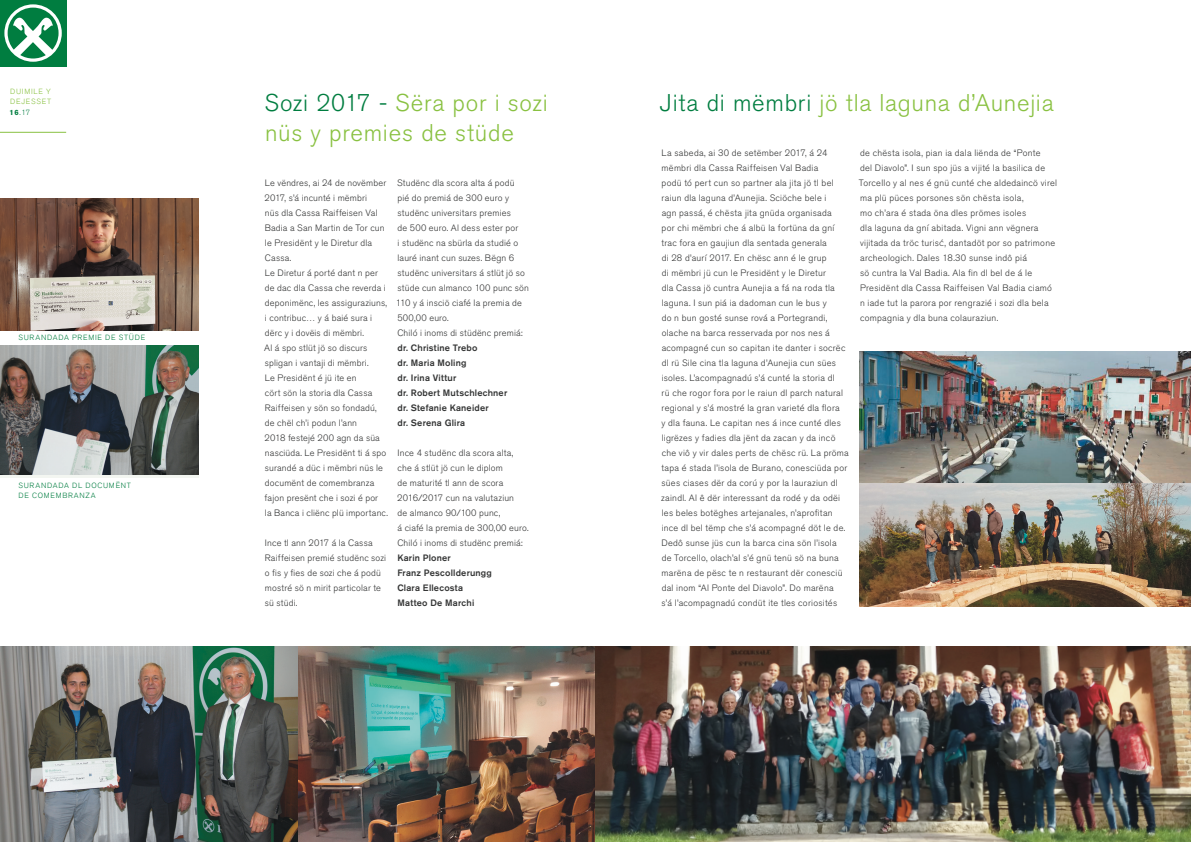
<style>
.page{position:relative;width:1191px;height:842px;background:#fff}
.page>*{position:absolute;margin:0;border:0;box-sizing:border-box;transform-origin:0 0}
.DE___GB_Header_24pt{font:300 24px/30px "Akzidenz Grotesk BQ";letter-spacing:.03em;color:#89c141}
.DE_-_GB_Body{font:300 9.2px/15px "Akzidenz Grotesk BQ";letter-spacing:.025em;color:#343535}
.DE___GB_Body_small{font:300 7.5px/10px "Akzidenz Grotesk BQ";letter-spacing:.1em;color:#007d40}
.t1{font:300 7.5px/10px "Akzidenz Grotesk BQ";letter-spacing:.1em;color:#89c141}
.s1{font-weight:700}
.s2{color:#007d40}
.s3{font-weight:500}
.s4{font-family:"Euclid Flex"}
</style>
<div class="page">
<img style="left:0;top:647px;width:1191px;height:195px">
<img style="left:860px;top:351px;width:331px;height:132px">
<img style="left:860px;top:483px;width:331px;height:123px">
<img style="left:0;top:198px;width:198px;height:133px">
<div style="left:0;top:345px;width:198px;height:133px;background:#f3f6f1"></div>
<img style="left:0;top:345px;width:198px;height:130px">
<hr style="left:0;top:132px;width:66px;height:1px;background:#89c141">
<div style="left:0;top:0;width:66px;height:66px;background:#007d40"></div>
<svg style="left:4px;top:4px;width:58px;height:58px"></svg>
<p class="t1" style="left:10px;top:87px;width:43px">DUIMILE Y<br>DEJESSET</p>
<p class="DE___GB_Body_small" style="left:9px;top:108px;width:22px"><span class="s1">16</span>.17</p>
<p class="DE___GB_Body_small" style="left:18px;top:333px;width:128px">SURANDADA PREMIE DE STÜDE</p>
<p class="DE___GB_Body_small" style="left:18px;top:480px;width:114px">SURANDADA DL DOCUMËNT<br>DE COMEMBRANZA</p>
<p class="DE___GB_Header_24pt" style="left:264px;top:88px;width:285px"><span class="s2">Sozi 2017 -</span> Sëra por i sozi nüs y premies de stüde</p>
<p class="DE_-_GB_Body" style="left:264px;top:176px;width:125px">Le vëndres, ai 24 de novëmber<br>2017, s’á incunté i mëmbri<br>nüs dla Cassa Raiffeisen Val<br>Badia a San Martin de Tor cun le Presidënt y le Diretur dla<br>Cassa.<br>Le Diretur á porté dant n per de dac dla Cassa che reverda i deponimënc, les assiguraziuns, i contribuc… y á baié sura i dërc y i dovëis di mëmbri.<br>Al á spo stlüt jö so discurs spligan i vantaji di mëmbri.<br>Le Presidënt é jü ite en<br>cört sön la storia dla Cassa<br>Raiffeisen y sön so fondadú, de chël ch’i podun l’ann<br>2018 festejé 200 agn da süa nasciüda. Le Presidënt ti á spo surandé a düc i mëmbri nüs le documënt de comembranza fajon presënt che i sozi é por<br>la Banca i cliënc plü importanc.</p>
<p class="DE_-_GB_Body" style="left:265px;top:536px;width:123px">Ince tl ann 2017 á la Cassa<br>Raiffeisen premié studënc sozi o fis y fies de sozi che á podü mostré sö n mirit particolar te sü stüdi.</p>
<p class="DE_-_GB_Body" style="left:396px;top:176px;width:135px">Studënc dla scora alta á podü<br>pié do premiá de 300 euro y studënc universitars premies<br>de 500 euro. Al dess ester por<br>i studënc na sbürla da studié o lauré inant cun suzes. Bëgn 6 studënc universitars á stlüt jö so stüde cun almanco 100 punc sön<br>110 y á insciö ciafé la premia de<br>500,00 euro.<br>Chiló i inoms di stüdënc premiá: <span class="s3">dr. Christine Trebo<br>dr. Maria Moling<br>dr. Irina Vittur<br>dr. Robert Mutschlechner<br>dr. Stefanie Kaneider<br>dr. Serena Glira</span></p>
<p class="DE_-_GB_Body" style="left:397px;top:446px;width:133px">Ince 4 studënc dla scora alta, che á stlüt jö cun le diplom<br>de maturité tl ann de scora<br>2016/2017 cun na valutaziun<br>de almanco 90/100 punc,<br>á ciafé la premia de 300,00 euro.<br>Chiló i inoms di studënc premiá:<br><span class="s3">Karin Ploner<br>Franz Pescollderungg<br>Clara Ellecosta<br>Matteo De Marchi</span></p>
<p class="DE___GB_Header_24pt" style="left:660px;top:88px;width:395px"><span class="s2">Jita di mëmbri</span> jö tla laguna d’Aunejia</p>
<p class="DE_-_GB_Body" style="left:859px;top:146px;width:200px">de chësta isola, pian ia dala liënda de “Ponte<br>del Diavolo”. I sun spo jüs a vijité la basilica de Torcello y al nes é gnü cunté che aldedaincö virel ma plü püces porsones sön chësta isola,<br>mo ch’ara é stada öna dles prömes isoles<br>dla laguna da gní abitada. Vigni ann vëgnera vijitada da tröc turis<span class="s4">ć</span>, dantadöt por so patrimone archeologich. Dales 18.30 sunse indô piá<br>sö cuntra la Val Badia. Ala fin dl bel de á le Presidënt dla Cassa Raiffeisen Val Badia ciamó n iade tut la parora por rengrazié i sozi dla bela compagnia y dla buna colauraziun.</p>
<p class="DE_-_GB_Body" style="left:661px;top:146px;width:189px">La sabeda, ai 30 de setëmber 2017, á 24 mëmbri dla Cassa Raiffeisen Val Badia<br>podü tó pert cun so partner ala jita jö tl bel raiun dla laguna d’Aunejia. Sciöche bele i<br>agn passá, é chësta jita gnüda organisada<br>por chi mëmbri che á albü la fortüna da gní trac fora en gaujiun dla sentada generala<br>di 28 d’aurí 2017. En chësc ann é le grup<br>di mëmbri jü cun le Presidënt y le Diretur<br>dla Cassa jö cuntra Aunejia a fá na roda tla laguna. I sun piá ia dadoman cun le bus y<br>do n bun gosté sunse rová a Portegrandi, olache na barca resservada por nos nes á acompagné cun so capitan ite danter i socrëc dl rü Sile cina tla laguna d’Aunejia cun sües isoles. L’acompagnadú s’á cunté la storia dl<br>rü che rogor fora por le raiun dl parch natural regional y s’á mostré la gran varieté dla flora<br>y dla fauna. Le capitan nes á ince cunté dles ligrëzes y fadies dla jënt da zacan y da incö che viô y vir dales perts de chësc rü. La pröma tapa é stada l’isola de Burano, conesciüda por sües ciases dër da corú y por la lauraziun dl zaindl. Al ê dër interessant da rodé y da odëi les beles botëghes artejanales, n’aprofitan ince dl bel tëmp che s’á acompagné döt le de.<br>Dedô sunse jüs cun la barca cina sön l’isola<br>de Torcello, olach’al s’é gnü tenü sö na buna marëna de pësc te n restaurant dër conesciü dal inom “Al Ponte del Diavolo”. Do marëna<br>s’á l’acompagnadú condüt ite tles coriosités</p>
</div>
